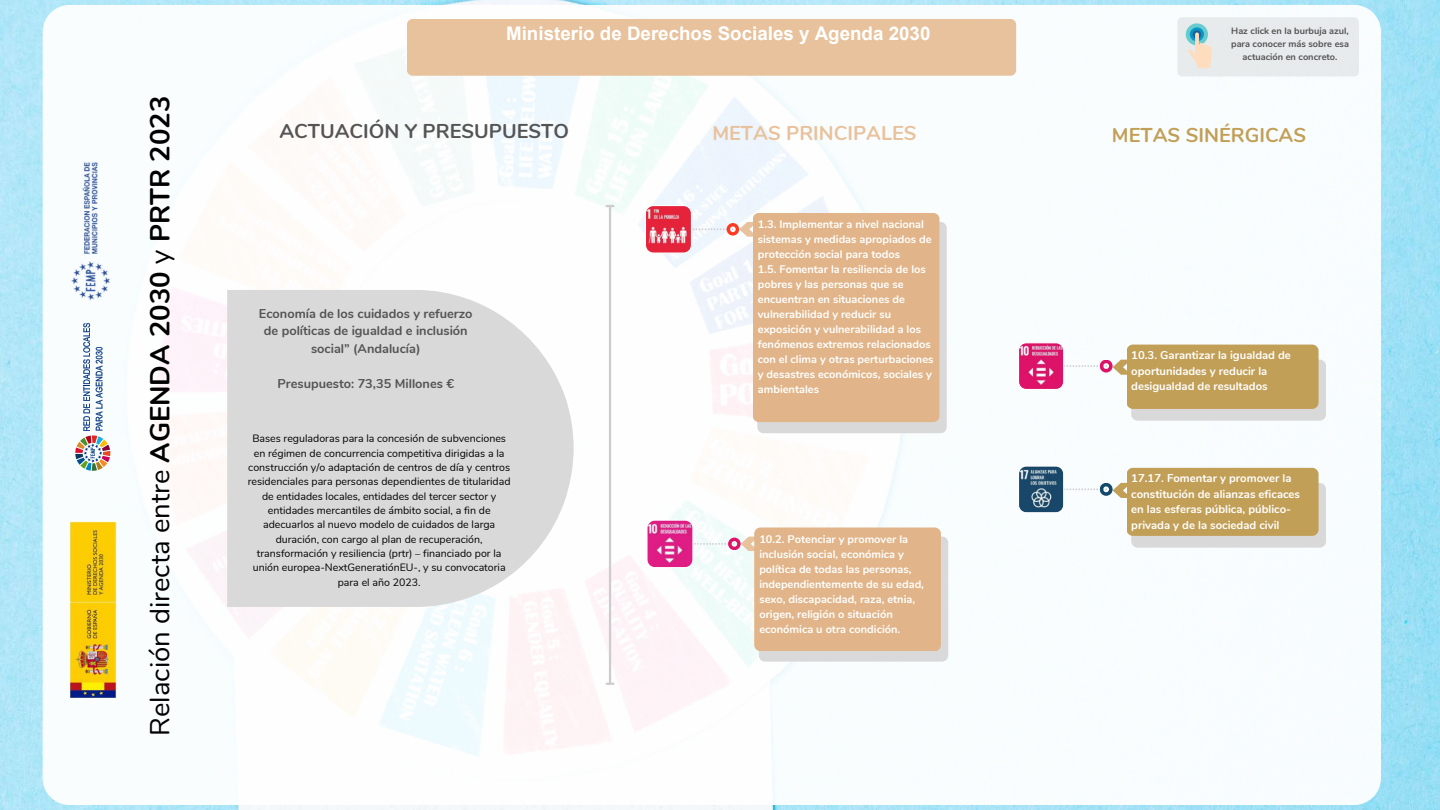
<style>
.page{position:relative;width:1440px;height:810px;background:#fff}
.page>*{position:absolute;margin:0;border:0;box-sizing:border-box;transform-origin:0 0}
.t1{font:27.5px "Nunito";color:#000}
.t2{font:700 20px "Nunito";color:#545454}
.t3{font:700 20px "Nunito";color:#e8c29c}
.t4{font:700 20px "Nunito";color:#c29f57}
.t5{font:700 18.8px "Arial";color:#fff}
.t6{font:700 12.7px/17.5px "Nunito";color:#545454;text-align:center}
.t7{font:700 11.3px/15.4px "Nunito";color:#fff}
.t8{font:700 11px/15px "Nunito";color:#fff}
.t9{font:10.6px/14.3px "Nunito";color:#000;text-align:center}
.t10{font:700 9.2px/12.7px "Nunito";color:#545454;text-align:center}
.s1{font-weight:700}
</style>
<div class="page">
<img style="left:0;top:0;width:1440px;height:810px">
<div style="left:43px;top:5px;width:1338px;height:800px;background:#fff;border-radius:27px"></div>
<svg style="left:75px;top:323px;width:35px;height:148px"></svg>
<img style="left:71px;top:162px;width:42px;height:138px">
<div style="left:407px;top:19px;width:609px;height:57px;background:#e8c29c;border-radius:6px"></div>
<svg style="left:227px;top:290px;width:347px;height:317px;background:#dcdcdc"></svg>
<hr style="left:609px;top:207px;width:2px;height:476px;background:#cecbcf">
<svg style="left:607px;top:683px;width:6px;height:2px"></svg>
<svg style="left:607px;top:205px;width:6px;height:2px"></svg>
<div style="left:1177px;top:17px;width:182px;height:60px;background:#e7ebec;border-radius:5px"></div>
<svg style="left:1186px;top:23px;width:22px;height:22px"></svg>
<div style="left:1190px;top:27px;width:14px;height:14px;background:#0896c7;border-radius:50%"></div>
<svg style="left:1193px;top:30px;width:8px;height:9px"></svg>
<svg style="left:1188px;top:33px;width:23px;height:35px"></svg>
<div style="left:757px;top:222px;width:190px;height:211px;background:#d9d9d9;border-radius:6px"></div>
<div style="left:753px;top:213px;width:186px;height:209px;background:#e1b589;border-radius:6px"></div>
<svg style="left:646px;top:205px;width:111px;height:49px"></svg>
<div style="left:1131px;top:360px;width:195px;height:61px;background:#d9d9d9;border-radius:6px"></div>
<div style="left:1127px;top:345px;width:192px;height:64px;background:#c29f57;border-radius:6px"></div>
<svg style="left:1018px;top:342px;width:113px;height:47px"></svg>
<img style="left:69px;top:522px;width:48px;height:176px">
<div style="left:759px;top:537px;width:189px;height:125px;background:#d9d9d9;border-radius:6px"></div>
<div style="left:754px;top:528px;width:187px;height:123px;background:#e1b589;border-radius:6px"></div>
<svg style="left:647px;top:520px;width:112px;height:48px"></svg>
<div style="left:1131px;top:483px;width:195px;height:65px;background:#d9d9d9;border-radius:6px"></div>
<div style="left:1127px;top:468px;width:192px;height:68px;background:#c29f57;border-radius:6px"></div>
<svg style="left:1019px;top:466px;width:112px;height:47px"></svg>
<h1 class="t1" style="left:140px;top:736px;width:641px;rotate:-90deg">Relación directa entre <span class="s1">AGENDA 2030</span> y <span class="s1">PRTR 2023</span></h1>
<h3 class="t5" style="left:506px;top:20px;width:426px">Ministerio de Derechos Sociales y Agenda 2030</h3>
<p class="t10" style="left:1231px;top:24px;width:119px">Haz click en la burbuja azul, para conocer más sobre esa actuación en concreto.</p>
<h2 class="t2" style="left:279px;top:117px;width:291px">ACTUACIÓN Y PRESUPUESTO</h2>
<h2 class="t3" style="left:712px;top:119px;width:206px">METAS PRINCIPALES</h2>
<h2 class="t4" style="left:1112px;top:121px;width:196px">METAS SINÉRGICAS</h2>
<p class="t6" style="left:259px;top:304px;width:215px">Economía de los cuidados y refuerzo de políticas de igualdad e inclusión social” (Andalucía)</p>
<p class="t6" style="left:277px;top:374px;width:178px">Presupuesto: 73,35 Millones €</p>
<p class="t9" style="left:248px;top:431px;width:264px">Bases reguladoras para la concesión de subvenciones en régimen de concurrencia competitiva dirigidas a la construcción y/o adaptación de centros de día y centros residenciales para personas dependientes de titularidad de entidades locales, entidades del tercer sector y entidades mercantiles de ámbito social, a fin de adecuarlos al nuevo modelo de cuidados de larga duración, con cargo al plan de recuperación, transformación y resiliencia (prtr) – financiado por la unión europea-NextGeneratiónEU-, y su convocatoria para el año 2023.</p>
<p class="t8" style="left:758px;top:216px;width:177px">1.3. Implementar a nivel nacional sistemas y medidas apropiados de protección social para todos<br>1.5. Fomentar la resiliencia de los pobres y las personas que se encuentran en situaciones de vulnerabilidad y reducir su exposición y vulnerabilidad a los fenómenos extremos relacionados con el clima y otras perturbaciones y desastres económicos, sociales y ambientales</p>
<p class="t8" style="left:759px;top:531px;width:166px">10.2. Potenciar y promover la inclusión social, económica y política de todas las personas, independientemente de su edad, sexo, discapacidad, raza, etnia, origen, religión o situación económica u otra condición.</p>
<p class="t7" style="left:1131px;top:347px;width:161px">10.3. Garantizar la igualdad de oportunidades y reducir la desigualdad de resultados</p>
<p class="t7" style="left:1131px;top:470px;width:170px">17.17. Fomentar y promover la constitución de alianzas eficaces en las esferas pública, público&shy;privada y de la sociedad civil</p>
</div>
